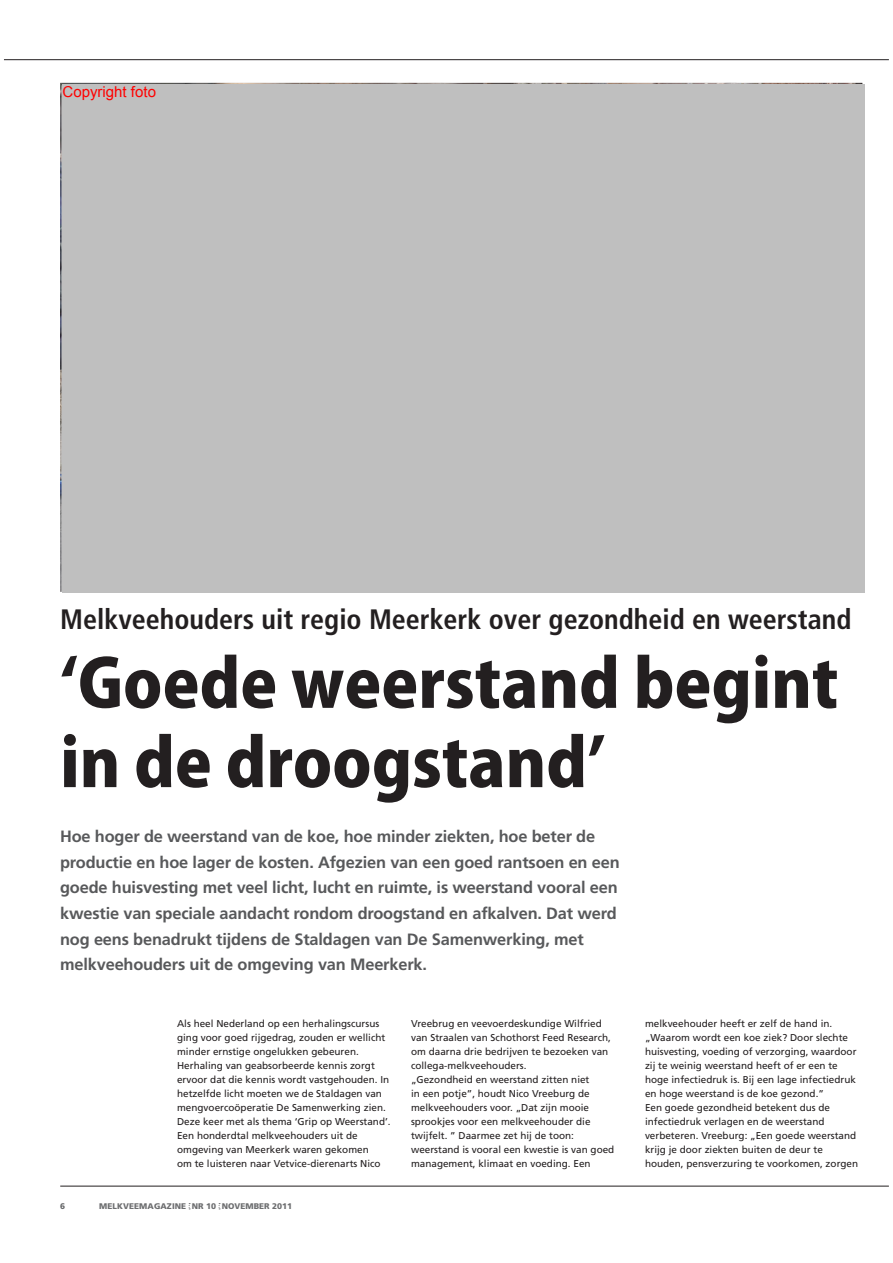
<style>
.page{position:relative;width:893px;height:1263px;background:#fff}
.page>*{position:absolute;margin:0;border:0;box-sizing:border-box;transform-origin:0 0}
.t1{font:66px/79.3px "Koz Go Pro Heavy 90 msp RKSJ H";color:#231f20}
.t2{font:700 condensed 28.05px "Frutiger LT Std";color:#231f20}
.t3{font:700 16.35px/25.7px "Frutiger LT Std";letter-spacing:-.01em;color:#58595b}
.t4{font:15px "Arial";color:#f00}
.t5{font:9.9px/14.1px "Frutiger LT Std";color:#231f20}
.t6{font:900 8.25px "Frutiger LT Std";letter-spacing:.01em;color:#6d6e70}
.t7{font:900 8.25px "Frutiger LT Std";color:#636466}
</style>
<div class="page">
<hr style="left:4px;top:59px;width:885px;height:1px;background:#231f20">
<hr style="left:60px;top:1186px;width:829px;height:1px;background:#231f20">
<div style="left:63px;top:85px;width:802px;height:508px;background:#bfbfbf"></div>
<h3 class="t4" style="left:63px;top:81px;width:95px">Copyright foto</h3>
<h2 class="t2" style="left:60px;top:607px;width:793px">Melkveehouders uit regio Meerkerk over gezondheid en weerstand</h2>
<h1 class="t1" style="left:60px;top:652px;width:780px">ʻGoede weerstand begint in de droogstandʼ</h1>
<p class="t3" style="left:60px;top:824px;width:561px">Hoe hoger de weerstand van de koe, hoe minder ziekten, hoe beter de productie en hoe lager de kosten. Afgezien van een goed rantsoen en een goede huisvesting met veel licht, lucht en ruimte, is weerstand vooral een kwestie van speciale aandacht rondom droogstand en afkalven. Dat werd nog eens benadrukt tijdens de Staldagen van De Samenwerking, met melkveehouders uit de omgeving van Meerkerk.</p>
<p class="t5" style="left:177px;top:1017px;width:215px">Als heel Nederland op een herhalingscursus ging voor goed rijgedrag, zouden er wellicht minder ernstige ongelukken gebeuren.<br>Herhaling van geabsorbeerde kennis zorgt ervoor dat die kennis wordt vastgehouden. In hetzelfde licht moeten we de Staldagen van mengvoercoöperatie De Samenwerking zien.<br>Deze keer met als thema ‘Grip op Weerstand’.<br>Een honderdtal melkveehouders uit de omgeving van Meerkerk waren gekomen<br>om te luisteren naar Vetvice-dierenarts Nico</p>
<p class="t5" style="left:411px;top:1017px;width:205px">Vreebrug en veevoerdeskundige Wilfried van Straalen van Schothorst Feed Research, om daarna drie bedrijven te bezoeken van collega-melkveehouders.<br>„Gezondheid en weerstand zitten niet<br>in een potje”, houdt Nico Vreeburg de melkveehouders voor. „Dat zijn mooie sprookjes voor een melkveehouder die twijfelt. ” Daarmee zet hij de toon: weerstand is vooral een kwestie is van goed management, klimaat en voeding. Een</p>
<p class="t5" style="left:645px;top:1017px;width:215px">melkveehouder heeft er zelf de hand in. „Waarom wordt een koe ziek? Door slechte huisvesting, voeding of verzorging, waardoor zij te weinig weerstand heeft of er een te hoge infectiedruk is. Bij een lage infectiedruk en hoge weerstand is de koe gezond.”<br>Een goede gezondheid betekent dus de infectiedruk verlagen en de weerstand verbeteren. Vreeburg: „Een goede weerstand krijg je door ziekten buiten de deur te houden, pensverzuring te voorkomen, zorgen</p>
<p class="t7" style="left:60px;top:1203px;width:7px">6</p>
<p class="t6" style="left:99px;top:1203px;width:195px">MELKVEEMAGAZINE NR 10 NOVEMBER 2011</p>
</div>
